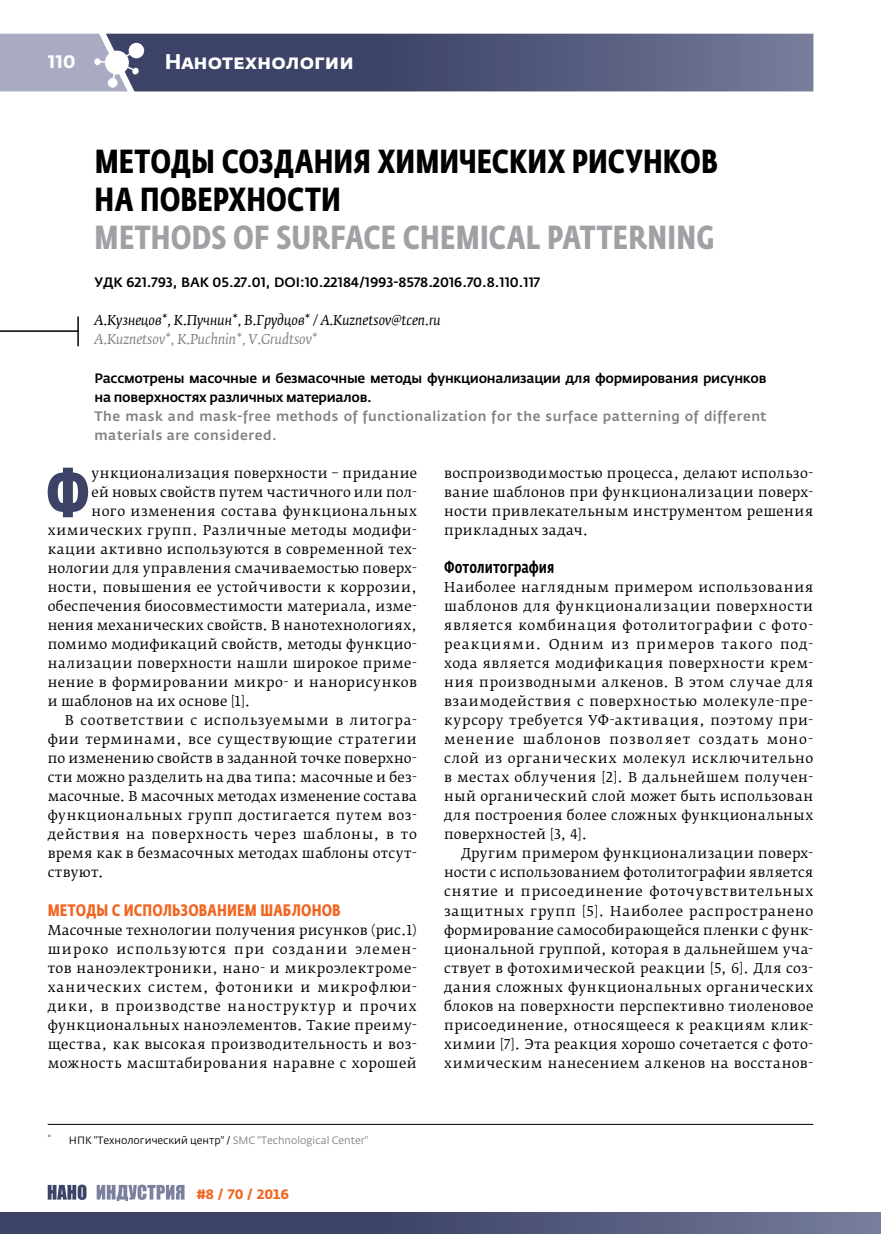
<style>
.page{position:relative;width:881px;height:1234px;background:#fff}
.page>*{position:absolute;margin:0;border:0;box-sizing:border-box;transform-origin:0 0}
.t1{font:700 67.35px "Fedra Sans Cond Pro";color:#3d4366}
.t2{font:700 33px/38.1px "Fedra Sans Cond Pro";color:#000}
.t3{font:700 33px "Fedra Sans Cond Pro";letter-spacing:.01em;color:#9fa1a4}
.t4{font:700 21px "Fedra Sans Alt Pro";color:#fff}
.t5{font:700 18px "Fedra Sans Alt Pro";color:#fff}
.t6{font:700 16.5px "Fedra Sans Cond Pro";letter-spacing:.01em;color:#f26522}
.t7{font:500 16.5px "Fedra Sans Cond Pro";letter-spacing:.005em;color:#000}
.t8{font:13.5px/19px "Fedra Serif B Pro";letter-spacing:.03em;color:#000;text-align:justify}
.t9{font:13.5px "Fedra Serif B Pro";letter-spacing:.01em;color:#000}
.t10{font:500 13.5px/19px "Fedra Sans Pro";letter-spacing:-.02em;color:#000}
.t11{font:13.5px "Fedra Serif B Pro";letter-spacing:.055em;color:#000}
.t12{font:500 13.5px/19px "Fedra Sans Pro";letter-spacing:.04em;color:#808285}
.t13{font:500 13.5px "Fedra Sans Alt Pro";color:#000}
.t14{font:italic 13.5px "Fedra Serif B Pro";color:#000}
.t15{font:italic 13.5px "Fedra Serif B Pro";color:#808285}
.t16{font:13.5px "Fedra Serif B Pro";letter-spacing:.005em;color:#000}
.t17{font:700 13.5px "Fedra Sans Alt Pro";color:#f26522}
.t18{font:10.5px "Fedra Sans Alt Pro";color:#000}
.s1{color:#808285}
</style>
<div class="page">
<div style="left:0;top:1211px;width:880px;height:22px;background:linear-gradient(to right,#2e3559,#6c7191)"></div>
<svg style="left:0;top:33px;width:813px;height:59px;background:#626786"></svg>
<svg style="left:48px;top:1184px;width:38px;height:15px"></svg>
<svg style="left:97px;top:1184px;width:87px;height:16px"></svg>
<hr style="left:0;top:330px;width:79px;height:2px;background:#000">
<hr style="left:77px;top:316px;width:2px;height:30px;background:#000">
<hr style="left:48px;top:1123px;width:765px;height:1px;background:#000">
<h3 class="t5" style="left:48px;top:50px;width:29px">110</h3>
<h3 class="t4" style="left:165px;top:48px;width:190px">Нанотехнологии</h3>
<h2 class="t2" style="left:95px;top:143px;width:624px">МЕТОДЫ СОЗДАНИЯ ХИМИЧЕСКИХ РИСУНКОВ<br>НА ПОВЕРХНОСТИ</h2>
<h2 class="t3" style="left:95px;top:217px;width:621px">METHODS OF SURFACE CHEMICAL PATTERNING</h2>
<p class="t13" style="left:94px;top:274px;width:447px">УДК 621.793, ВАК 05.27.01, DOI:10.22184/1993-8578.2016.70.8.110.117</p>
<p class="t14" style="left:94px;top:312px;width:347px">А.Кузнецов*, К.Пучнин*, В.Грудцов* / A.Kuznetsov@tcen.ru</p>
<p class="t15" style="left:94px;top:331px;width:224px">A.Kuznetsov*, K.Puchnin*, V.Grudtsov*</p>
<p class="t10" style="left:94px;top:368px;width:673px">Рассмотрены масочные и безмасочные методы функционализации для формирования рисунков на поверхностях различных материалов.</p>
<p class="t12" style="left:94px;top:406px;width:673px">The mask and mask-free methods of functionalization for the surface patterning of different materials are considered.</p>
<h1 class="t1" style="left:46px;top:452px;width:42px">Ф</h1>
<p class="t8" style="left:91px;top:463px;width:327px">ункционализация поверхности – придание</p>
<p class="t9" style="left:91px;top:483px;width:327px">ей новых свойств путем частичного или пол-</p>
<p class="t8" style="left:91px;top:501px;width:327px">ного изменения состава функциональных</p>
<p class="t8" style="left:48px;top:520px;width:370px">химических групп. Различные методы модифи-</p>
<p class="t8" style="left:48px;top:539px;width:370px">кации активно используются в современной тех-</p>
<p class="t8" style="left:48px;top:558px;width:370px">нологии для управления смачиваемостью поверх-</p>
<p class="t8" style="left:48px;top:577px;width:370px">ности, повышения ее устойчивости к коррозии,</p>
<p class="t8" style="left:48px;top:596px;width:371px">обеспечения биосовместимости материала, изме-</p>
<p class="t8" style="left:48px;top:615px;width:370px">нения механических свойств. В нанотехнологиях,</p>
<p class="t8" style="left:48px;top:634px;width:370px">помимо модификаций свойств, методы функцио-</p>
<p class="t8" style="left:48px;top:653px;width:370px">нализации поверхности нашли широкое приме-</p>
<p class="t8" style="left:48px;top:672px;width:371px">нение в формировании микро- и нанорисунков</p>
<p class="t16" style="left:48px;top:692px;width:204px">и шаблонов на их основе [1].</p>
<p class="t11" style="left:65px;top:711px;width:353px">В соответствии с используемыми в литогра-</p>
<p class="t11" style="left:48px;top:730px;width:370px">фии терминами, все существующие стратегии</p>
<p class="t9" style="left:48px;top:750px;width:370px">по изменению свойств в заданной точке поверхно-</p>
<p class="t8" style="left:48px;top:767px;width:370px">сти можно разделить на два типа: масочные и без-</p>
<p class="t9" style="left:48px;top:788px;width:371px">масочные. В масочных методах изменение состава</p>
<p class="t8" style="left:48px;top:805px;width:370px">функциональных групп достигается путем воз-</p>
<p class="t11" style="left:48px;top:826px;width:370px">действия на поверхность через шаблоны, в то</p>
<p class="t8" style="left:48px;top:844px;width:370px">время как в безмасочных методах шаблоны отсут-</p>
<p class="t8" style="left:48px;top:863px;width:57px">ствуют.</p>
<p class="t6" style="left:48px;top:899px;width:294px">МЕТОДЫ С ИСПОЛЬЗОВАНИЕМ ШАБЛОНОВ</p>
<p class="t8" style="left:48px;top:920px;width:370px">Масочные технологии получения рисунков (рис.1) широко используются при создании элемен&shy;тов наноэлектроники, нано- и микроэлектроме&shy;ханических систем, фотоники и микрофлюи&shy;дики, в производстве наноструктур и прочих функциональных наноэлементов. Такие преиму&shy;щества, как высокая производительность и воз&shy;можность масштабирования наравне с хорошей</p>
<p class="t18" style="left:48px;top:1133px;width:322px"><sup>*</sup> НПК "Технологический центр" / <span class="s1">SMC "Technological Center"</span></p>
<p class="t17" style="left:197px;top:1185px;width:94px">#8 / 70 / 2016</p>
<p class="t8" style="left:444px;top:463px;width:371px">воспроизводимостью процесса, делают использо&shy;вание шаблонов при функционализации поверх&shy;ности привлекательным инструментом решения прикладных задач.</p>
<p class="t7" style="left:444px;top:557px;width:112px">Фотолитография</p>
<p class="t8" style="left:444px;top:577px;width:370px">Наиболее наглядным примером использования шаблонов для функционализации поверхности является комбинация фотолитографии с фото&shy;реакциями. Одним из примеров такого под&shy;хода является модификация поверхности крем&shy;ния производными алкенов. В этом случае для взаимодействия с поверхностью молекуле-пре&shy;курсору требуется УФ-активация, поэтому при&shy;менение шаблонов позволяет создать моно&shy;слой из органических молекул исключительно в местах облучения [2]. В дальнейшем получен&shy;ный органический слой может быть использован для построения более сложных функциональных поверхностей [3, 4].</p>
<p class="t8" style="left:444px;top:844px;width:371px;text-indent:17px">Другим примером функционализации поверх&shy;ности с использованием фотолитографии является снятие и присоединение фоточувствительных защитных групп [5]. Наиболее распространено формирование самособирающейся пленки с функ&shy;циональной группой, которая в дальнейшем уча&shy;ствует в фотохимической реакции [5, 6]. Для соз&shy;дания сложных функциональных органических блоков на поверхности перспективно тиоленовое присоединение, относящееся к реакциям клик&shy;химии [7]. Эта реакция хорошо сочетается с фото&shy;химическим нанесением алкенов на восстанов-</p>
</div>
